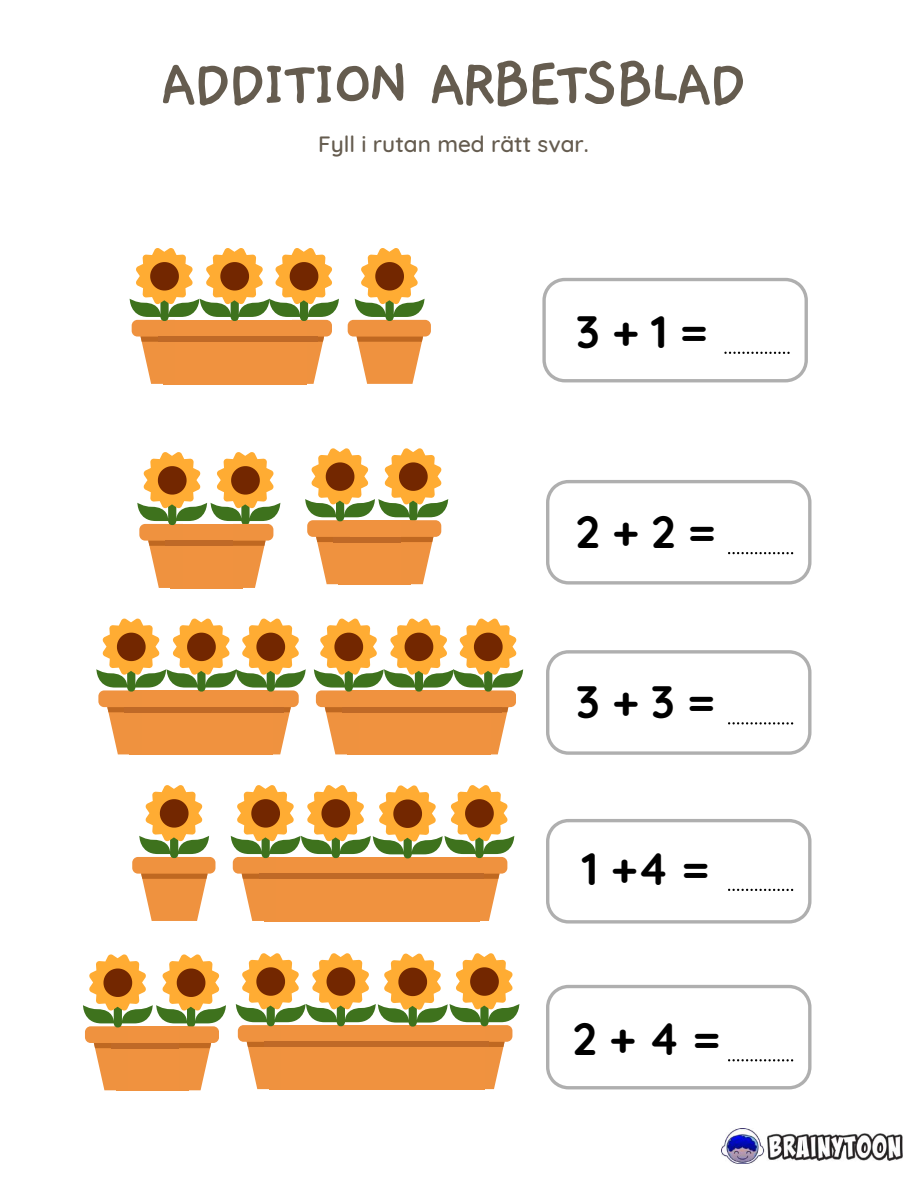
<style>
.page{position:relative;width:918px;height:1188px;background:#fff}
.page>*{position:absolute;margin:0;border:0;box-sizing:border-box;transform-origin:0 0}
.t1{font:700 70.5px "Gaegu";letter-spacing:-.08em;color:#655c4f}
.t2{font:700 45.15px "Quicksand";color:#000}
.t3{font:500 22.5px "Quicksand";color:#655c4f}
</style>
<div class="page">
<div style="left:348px;top:320px;width:83px;height:17px;background:#ef923f;border-radius:6px"></div>
<svg style="left:355px;top:336px;width:70px;height:48px"></svg>
<svg style="left:355px;top:248px;width:70px;height:73px"></svg>
<svg style="left:542px;top:278px;width:266px;height:104px"></svg>
<svg style="left:130px;top:248px;width:209px;height:136px"></svg>
<svg style="left:546px;top:480px;width:266px;height:105px"></svg>
<svg style="left:305px;top:448px;width:143px;height:136px"></svg>
<svg style="left:137px;top:452px;width:143px;height:136px"></svg>
<svg style="left:546px;top:650px;width:266px;height:105px"></svg>
<svg style="left:96px;top:619px;width:210px;height:135px"></svg>
<svg style="left:314px;top:619px;width:209px;height:135px"></svg>
<svg style="left:546px;top:819px;width:266px;height:105px"></svg>
<svg style="left:231px;top:785px;width:283px;height:136px"></svg>
<svg style="left:236px;top:953px;width:283px;height:136px"></svg>
<div style="left:132px;top:857px;width:83px;height:17px;background:#ef923f;border-radius:6px"></div>
<svg style="left:139px;top:873px;width:71px;height:48px"></svg>
<svg style="left:139px;top:785px;width:70px;height:73px"></svg>
<svg style="left:546px;top:985px;width:266px;height:104px"></svg>
<svg style="left:83px;top:954px;width:143px;height:136px"></svg>
<img style="left:721px;top:1129px;width:181px;height:35px">
<h1 class="t1" style="left:159px;top:49px;width:589px">ADDITION ARBETSBLAD</h1>
<p class="t3" style="left:318px;top:129px;width:272px">Fyll i rutan med rätt svar.</p>
<h2 class="t2" style="left:576px;top:303px;width:133px">3+1=</h2>
<h2 class="t2" style="left:576px;top:503px;width:142px">2+2=</h2>
<h2 class="t2" style="left:576px;top:673px;width:141px">3+3=</h2>
<h2 class="t2" style="left:582px;top:840px;width:129px">1+4=</h2>
<h2 class="t2" style="left:573px;top:1010px;width:150px">2+4=</h2>
</div>
